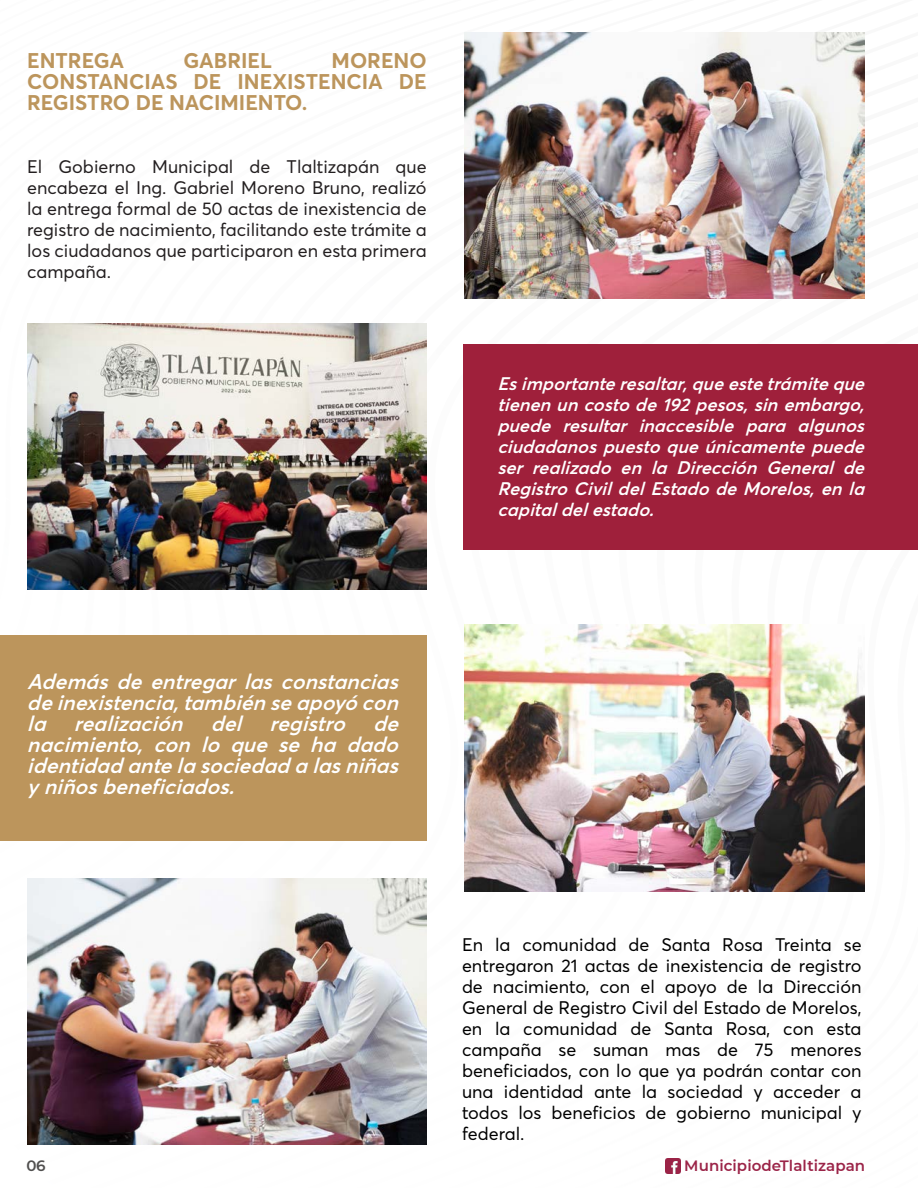
<style>
.page{position:relative;width:918px;height:1188px;background:#fff}
.page>*{position:absolute;margin:0;border:0;box-sizing:border-box;transform-origin:0 0}
.t1{font:italic 600 21px/21px "Averta";color:#fff;text-align:justify}
.t2{font:700 21px/21px "Averta";color:#bc955c;text-align:justify}
.t3{font:18px/21px "Averta";color:#000;text-align:justify}
.t4{font:italic 600 18px/21px "Averta";color:#fff;text-align:justify}
.t5{font:18px/21px "Averta";color:#231f20;text-align:justify}
.t6{font:600 15px "Montserrat";letter-spacing:.005em;color:#9b2448}
.t7{font:600 15px "Montserrat";color:#51504f}
</style>
<div class="page">
<img style="left:64px;top:635px;width:62px;height:1px">
<img style="left:11px;top:635px;width:53px;height:1px">
<img style="left:129px;top:635px;width:65px;height:1px">
<img style="left:360px;top:635px;width:57px;height:1px">
<img style="left:287px;top:635px;width:52px;height:1px">
<img style="left:220px;top:635px;width:43px;height:1px">
<img style="left:864px;top:755px;width:1px;height:137px">
<img style="left:463px;top:361px;width:1px;height:189px">
<img style="left:864px;top:694px;width:1px;height:48px">
<img style="left:768px;top:624px;width:24px;height:1px">
<img style="left:864px;top:81px;width:1px;height:129px">
<img style="left:27px;top:323px;width:400px;height:267px">
<img style="left:464px;top:625px;width:400px;height:267px">
<img style="left:464px;top:32px;width:400px;height:267px">
<img style="left:27px;top:878px;width:400px;height:267px">
<div style="left:464px;top:344px;width:454px;height:206px;background:#9f203b"></div>
<img style="left:666px;top:1158px;width:15px;height:16px">
<div style="left:0;top:636px;width:427px;height:205px;background:#bc955c"></div>
<p class="t2" style="left:27px;top:52px;width:401px;text-indent:305px">MORENO CONSTANCIAS DE INEXISTENCIA DE REGISTRO DE NACIMIENTO.</p>
<p class="t2" style="left:27px;top:52px;width:98px">ENTREGA</p>
<p class="t2" style="left:184px;top:52px;width:90px">GABRIEL</p>
<p class="t5" style="left:27px;top:158px;width:401px">El Gobierno Municipal de Tlaltizapán que encabeza el Ing. Gabriel Moreno Bruno, realizó la entrega formal de 50 actas de inexistencia de registro de nacimiento, facilitando este trámite a los ciudadanos que participaron en esta primera campaña.</p>
<p class="t4" style="left:497px;top:374px;width:373px">Es importante resaltar, que este trámite que tienen un costo de 192 pesos, sin embargo, puede resultar inaccesible para algunos ciudadanos puesto que únicamente puede ser realizado en la Dirección General de Registro Civil del Estado de Morelos, en la capital del estado.</p>
<p class="t1" style="left:27px;top:672px;width:378px">Además de entregar las constancias de inexistencia, también se apoyó con la realización del registro de nacimiento, con lo que se ha dado identidad ante la sociedad a las niñas y niños beneficiados.</p>
<p class="t3" style="left:462px;top:936px;width:401px">En la comunidad de Santa Rosa Treinta se entregaron 21 actas de inexistencia de registro de nacimiento, con el apoyo de la Dirección General de Registro Civil del Estado de Morelos, en la comunidad de Santa Rosa, con esta campaña se suman mas de 75 menores beneficiados, con lo que ya podrán contar con una identidad ante la sociedad y acceder a todos los beneficios de gobierno municipal y federal.</p>
<p class="t7" style="left:26px;top:1157px;width:21px">06</p>
<p class="t6" style="left:684px;top:1157px;width:182px">MunicipiodeTlaltizapan</p>
</div>
